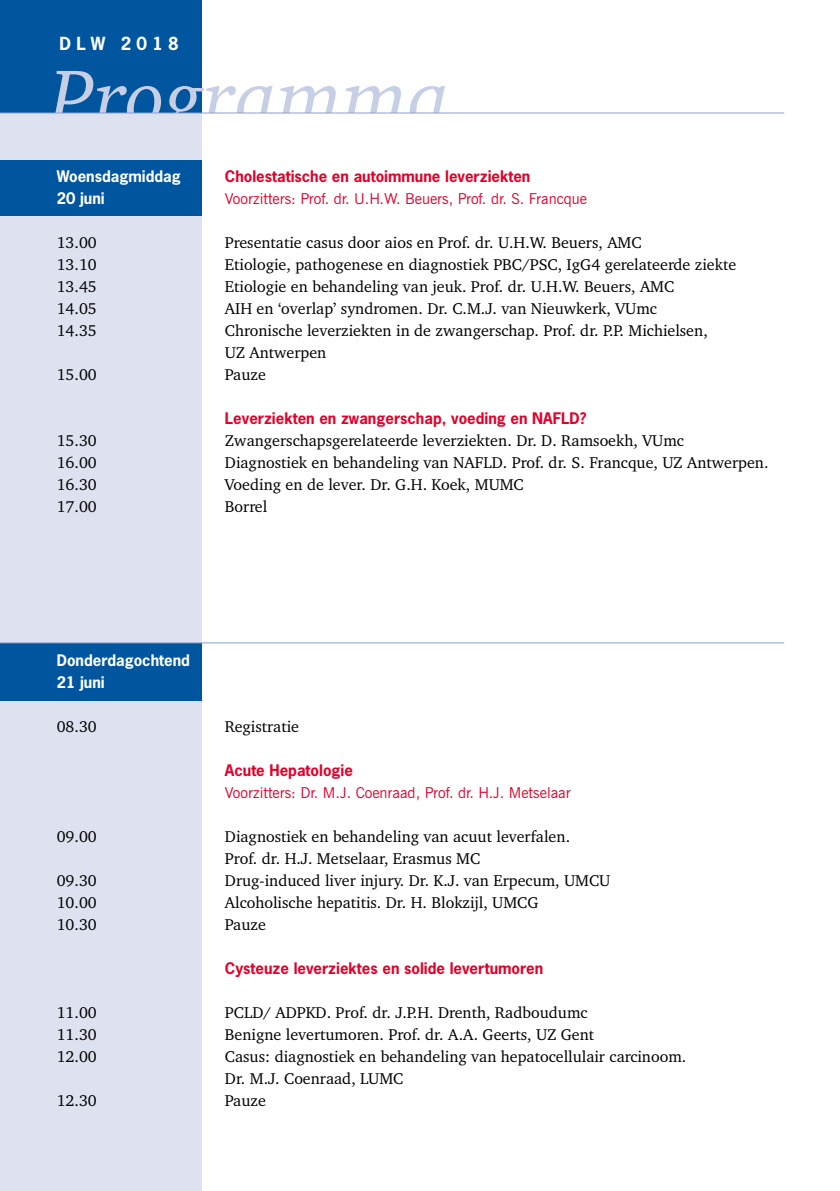
<style>
.page{position:relative;width:840px;height:1191px;background:#fff}
.page>*{position:absolute;margin:0;border:0;box-sizing:border-box;transform-origin:0 0}
.t1{font:italic 80px "Charter IT Cby BT";color:#c7cfe7}
.t2{font:700 17px "News Gothic";letter-spacing:.305em;color:#fff}
.t3{font:16px/22px "Charter IT Cby BT";color:#000}
.t4{font:700 15px "News Gothic";color:#e2002a}
.t5{font:15px "News Gothic BT";color:#e2002a}
.t6{font:700 15px/22px "News Gothic";color:#fff}
</style>
<div class="page">
<div style="left:0;top:0;width:201px;height:119px;background:#00559f"></div>
<div style="left:0;top:113px;width:201px;height:1078px;background:#dee2f0"></div>
<div style="left:0;top:160px;width:201px;height:55px;background:#00559f"></div>
<div style="left:0;top:643px;width:201px;height:57px;background:#00559f"></div>
<hr style="left:0;top:113px;width:783px;height:1px;background:#8ba1cd">
<hr style="left:0;top:642px;width:783px;height:1px;background:#8ba1cd">
<p class="t2" style="left:60px;top:33px;width:121px">DLW 2018</p>
<h1 class="t1" style="left:50px;top:46px;width:402px">Programma</h1>
<p class="t6" style="left:57px;top:165px;width:125px">Woensdagmiddag</p>
<p class="t4" style="left:225px;top:166px;width:307px">Cholestatische en autoimmune leverziekten</p>
<p class="t6" style="left:57px;top:187px;width:50px">20 juni</p>
<p class="t5" style="left:225px;top:190px;width:363px">Voorzitters: Prof. dr. U.H.W. Beuers, Prof. dr. S. Francque</p>
<p class="t3" style="left:57px;top:231px;width:42px">13.00</p>
<p class="t3" style="left:225px;top:231px;width:418px">Presentatie casus door aios en Prof. dr. U.H.W. Beuers, AMC</p>
<p class="t3" style="left:57px;top:253px;width:42px">13.10</p>
<p class="t3" style="left:225px;top:253px;width:512px">Etiologie, pathogenese en diagnostiek PBC/PSC, IgG4 gerelateerde ziekte</p>
<p class="t3" style="left:57px;top:275px;width:42px">13.45</p>
<p class="t3" style="left:225px;top:275px;width:450px">Etiologie en behandeling van jeuk. Prof. dr. U.H.W. Beuers, AMC</p>
<p class="t3" style="left:57px;top:297px;width:42px">14.05</p>
<p class="t3" style="left:225px;top:297px;width:433px">AIH en ‘overlap’ syndromen. Dr. C.M.J. van Nieuwkerk, VUmc</p>
<p class="t3" style="left:57px;top:319px;width:42px">14.35</p>
<p class="t3" style="left:225px;top:319px;width:484px">Chronische leverziekten in de zwangerschap. Prof. dr. P.P. Michielsen,<br>UZ Antwerpen</p>
<p class="t3" style="left:57px;top:363px;width:42px">15.00</p>
<p class="t3" style="left:225px;top:363px;width:42px">Pauze</p>
<p class="t4" style="left:225px;top:408px;width:363px">Leverziekten en zwangerschap, voeding en NAFLD?</p>
<p class="t3" style="left:57px;top:429px;width:42px">15.30</p>
<p class="t3" style="left:225px;top:429px;width:460px">Zwangerschapsgerelateerde leverziekten. Dr. D. Ramsoekh, VUmc</p>
<p class="t3" style="left:57px;top:451px;width:42px">16.00</p>
<p class="t3" style="left:225px;top:451px;width:545px">Diagnostiek en behandeling van NAFLD. Prof. dr. S. Francque, UZ Antwerpen.</p>
<p class="t3" style="left:57px;top:473px;width:42px">16.30</p>
<p class="t3" style="left:225px;top:473px;width:300px">Voeding en de lever. Dr. G.H. Koek, MUMC</p>
<p class="t3" style="left:57px;top:495px;width:42px">17.00</p>
<p class="t3" style="left:225px;top:495px;width:44px">Borrel</p>
<p class="t6" style="left:57px;top:649px;width:135px">Donderdagochtend<br>21 juni</p>
<p class="t3" style="left:57px;top:715px;width:42px">08.30</p>
<p class="t3" style="left:225px;top:715px;width:76px">Registratie</p>
<p class="t4" style="left:225px;top:760px;width:129px">Acute Hepatologie</p>
<p class="t5" style="left:225px;top:784px;width:347px">Voorzitters: Dr. M.J. Coenraad, Prof. dr. H.J. Metselaar</p>
<p class="t3" style="left:57px;top:825px;width:42px">09.00</p>
<p class="t3" style="left:225px;top:825px;width:346px">Diagnostiek en behandeling van acuut leverfalen.<br>Prof. dr. H.J. Metselaar, Erasmus MC</p>
<p class="t3" style="left:57px;top:869px;width:42px">09.30</p>
<p class="t3" style="left:225px;top:869px;width:387px">Drug-induced liver injury. Dr. K.J. van Erpecum, UMCU</p>
<p class="t3" style="left:57px;top:891px;width:42px">10.00</p>
<p class="t3" style="left:225px;top:891px;width:315px">Alcoholische hepatitis. Dr. H. Blokzijl, UMCG</p>
<p class="t3" style="left:57px;top:913px;width:42px">10.30</p>
<p class="t3" style="left:225px;top:913px;width:42px">Pauze</p>
<p class="t4" style="left:225px;top:958px;width:319px">Cysteuze leverziektes en solide levertumoren</p>
<p class="t3" style="left:57px;top:1001px;width:42px">11.00</p>
<p class="t3" style="left:225px;top:1001px;width:364px">PCLD/ ADPKD. Prof. dr. J.P.H. Drenth, Radboudumc</p>
<p class="t3" style="left:57px;top:1023px;width:42px">11.30</p>
<p class="t3" style="left:225px;top:1023px;width:370px">Benigne levertumoren. Prof. dr. A.A. Geerts, UZ Gent</p>
<p class="t3" style="left:57px;top:1045px;width:42px">12.00</p>
<p class="t3" style="left:225px;top:1045px;width:462px">Casus: diagnostiek en behandeling van hepatocellulair carcinoom.<br>Dr. M.J. Coenraad, LUMC</p>
<p class="t3" style="left:57px;top:1089px;width:42px">12.30</p>
<p class="t3" style="left:225px;top:1089px;width:42px">Pauze</p>
</div>
